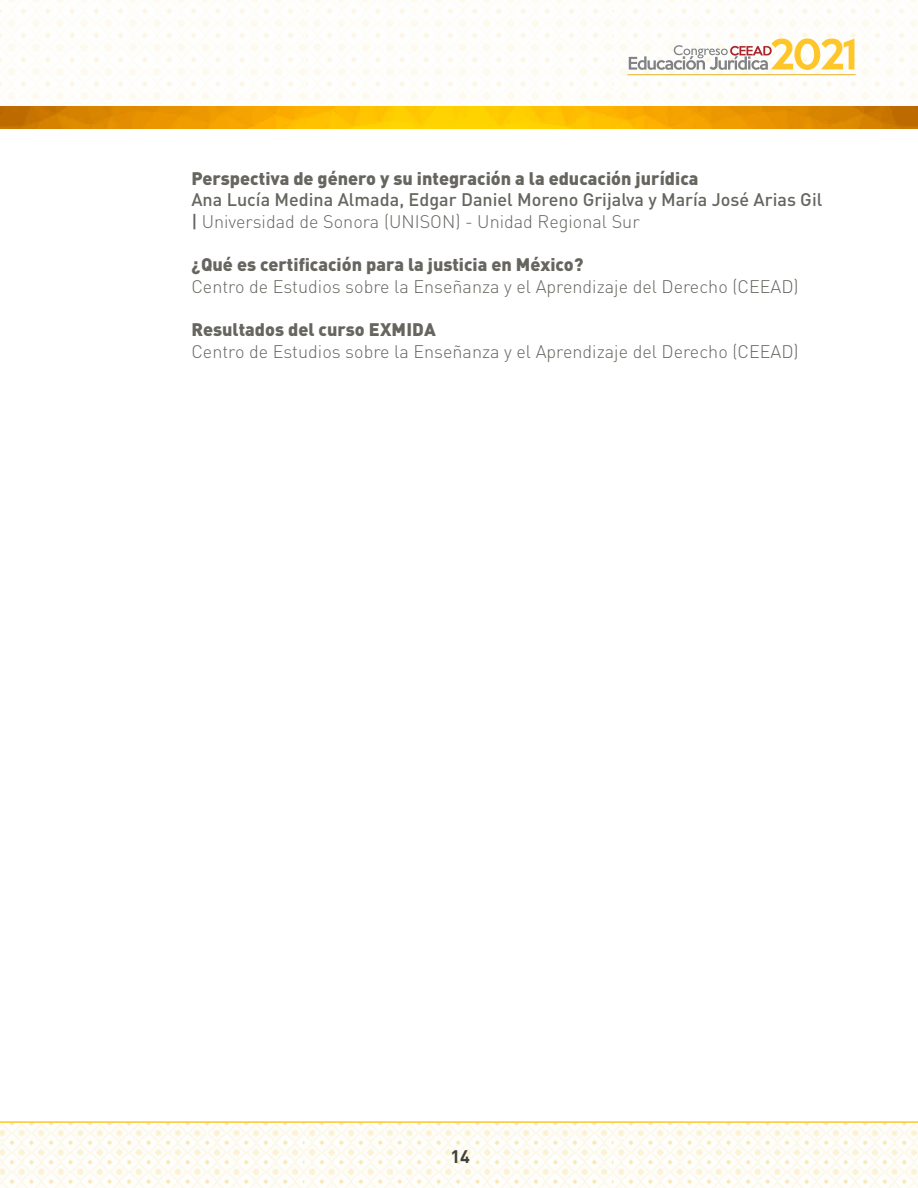
<style>
.page{position:relative;width:918px;height:1188px;background:#fff}
.page>*{position:absolute;margin:0;border:0;box-sizing:border-box;transform-origin:0 0}
.t1{font:300 18px "DIN Pro";color:#66655f}
.t2{font:900 18px "DIN Pro";color:#66655f}
.t3{font:500 18px/21.6px "DIN Pro";color:#66655f}
.t4{font:700 18px "DIN Pro";color:#403f38}
.s1{font-weight:300}
</style>
<div class="page">
<img style="left:0;top:1123px;width:918px;height:65px">
<hr style="left:0;top:1121px;width:918px;height:2px;background:#ffc629">
<img style="left:0;top:0;width:918px;height:128px">
<hr style="left:628px;top:75px;width:227px;height:1px;background:#ffc629">
<svg style="left:629px;top:38px;width:225px;height:32px"></svg>
<p class="t2" style="left:191px;top:166px;width:509px">Perspectiva de género y su integración a la educación jurídica</p>
<p class="t3" style="left:191px;top:188px;width:633px">Ana Lucía Medina Almada, Edgar Daniel Moreno Grijalva y María José Arias Gil | <span class="s1">Universidad de Sonora (UNISON) - Unidad Regional Sur</span></p>
<p class="t2" style="left:191px;top:252px;width:394px">¿Qué es certificación para la justicia en México?</p>
<p class="t1" style="left:191px;top:274px;width:609px">Centro de Estudios sobre la Enseñanza y el Aprendizaje del Derecho (CEEAD)</p>
<p class="t2" style="left:191px;top:317px;width:246px">Resultados del curso EXMIDA</p>
<p class="t1" style="left:191px;top:339px;width:609px">Centro de Estudios sobre la Enseñanza y el Aprendizaje del Derecho (CEEAD)</p>
<p class="t4" style="left:451px;top:1144px;width:21px">14</p>
</div>
